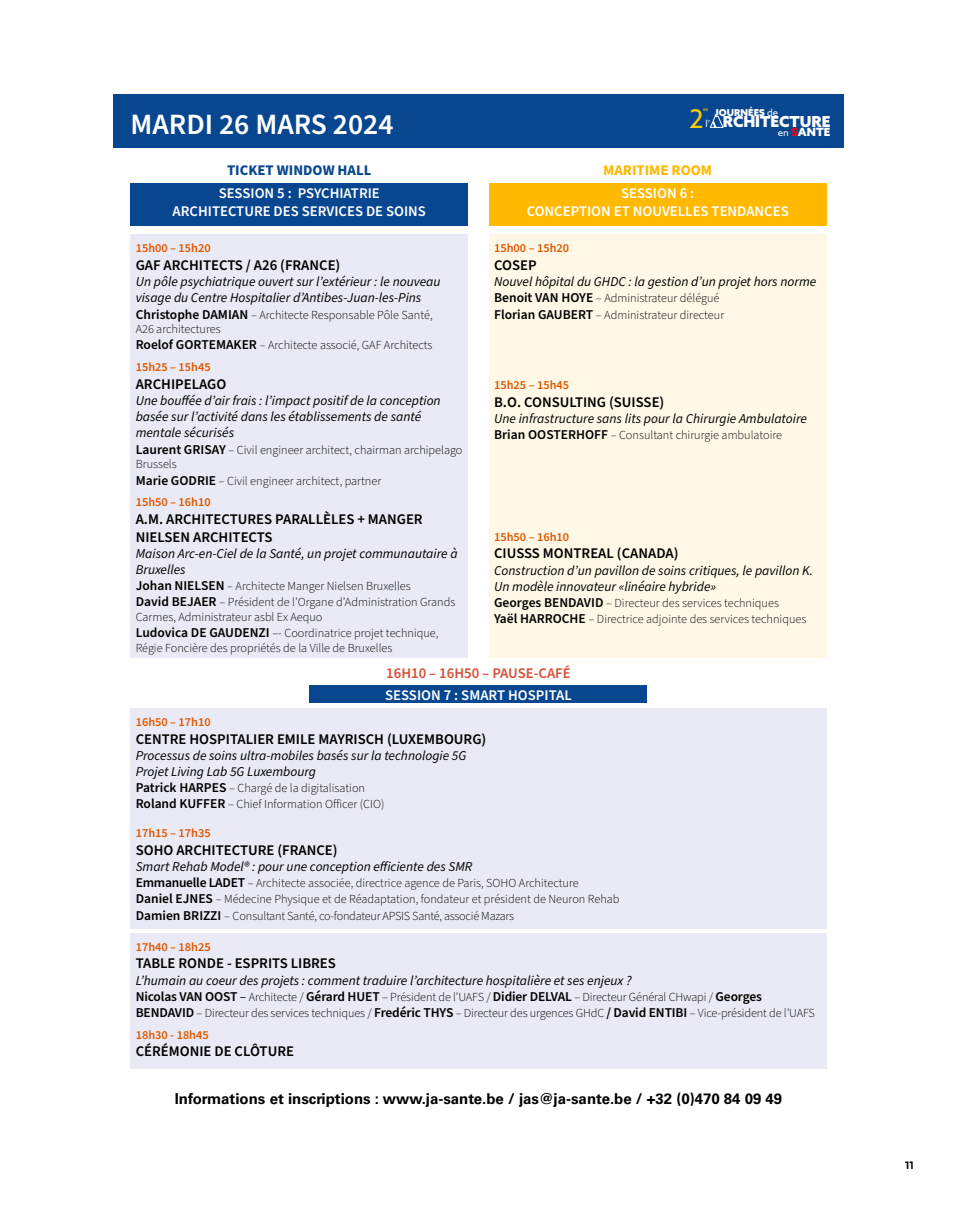
<style>
.page{position:relative;width:957px;height:1212px;background:#fff}
.page>*{position:absolute;margin:0;border:0;box-sizing:border-box;transform-origin:0 0}
.t1{font:600 29.4px "Source Sans Pro";color:#fff}
.t2{font:25.8px "Azo Sans";color:#ffcf00}
.t3{font:900 15.15px "Azo Sans";color:#fff}
.t4{font:700 15px "Univers LT Std";color:#000}
.t5{font:600 14.7px/17.7px "Source Sans Pro";color:#000}
.t6{font:600 14.7px/17.7px "Source Sans Pro";color:#fff;text-align:center}
.t7{font:600 14.7px "Source Sans Pro";color:#d74f38}
.t8{font:700 14.7px "Source Sans Pro";color:#084790}
.t9{font:700 14.7px "Source Sans Pro";color:#ffb900}
.t10{font:italic 13.5px/16.2px "Source Sans Pro";color:#000}
.t11{font:300 12.3px/16.2px "Source Sans Pro";color:#000}
.t12{font:600 12.3px "Source Sans Pro";color:#e05800}
.t13{font:12px "Hooge 0555";color:#000}
.t14{font:900 11.4px "Azo Sans";color:#fff}
.t15{font:900 9.45px "Azo Sans";color:#fff}
.t16{font:4.95px "Azo Sans";color:#ffcf00}
.s1{font-weight:400}
.s2{font-weight:400;font-size:9.45px}
.s3{color:#e30613}
.s4{font-weight:600;font-size:13.5px}
.s5{font-weight:600;color:#e05800}
.s6{font-weight:400;font-size:13.5px}
</style>
<div class="page">
<div style="left:113px;top:94px;width:731px;height:53px;background:#084790"></div>
<svg style="left:709px;top:116px;width:14px;height:12px"></svg>
<div style="left:489px;top:234px;width:337px;height:424px;background:#fff8e7"></div>
<div style="left:130px;top:234px;width:338px;height:424px;background:#e9eaf5"></div>
<div style="left:130px;top:708px;width:696px;height:220px;background:#e9eaf5"></div>
<div style="left:130px;top:183px;width:338px;height:43px;background:#084790"></div>
<div style="left:310px;top:685px;width:337px;height:17px;background:#084790"></div>
<div style="left:489px;top:183px;width:337px;height:43px;background:#ffb900"></div>
<div style="left:130px;top:933px;width:696px;height:135px;background:#e9eaf5"></div>
<h1 class="t1" style="left:130px;top:105px;width:264px">MARDI 26 MARS 2024</h1>
<p class="t15" style="left:715px;top:106px;width:65px">JOURNÉES <span class="s1">de</span></p>
<p class="t3" style="left:705px;top:112px;width:127px"><span class="s2">l’</span> RCHITECTURE</p>
<p class="t14" style="left:778px;top:124px;width:54px"><span class="s2">en</span> <span class="s3">S</span>ANTÉ</p>
<h2 class="t2" style="left:690px;top:101px;width:16px">2</h2>
<p class="t16" style="left:703px;top:106px;width:7px">es</p>
<p class="t8" style="left:227px;top:160px;width:146px">TICKET WINDOW HALL</p>
<p class="t9" style="left:603px;top:160px;width:111px">MARITIME ROOM</p>
<p class="t6" style="left:172px;top:185px;width:255px">SESSION 5 : PSYCHIATRIE<br>ARCHITECTURE DES SERVICES DE SOINS</p>
<p class="t6" style="left:527px;top:185px;width:263px">SESSION 6 :<br>CONCEPTION ET NOUVELLES TENDANCES</p>
<p class="t12" style="left:136px;top:240px;width:76px">15h00 – 15h20</p>
<p class="t5" style="left:136px;top:257px;width:206px">GAF ARCHITECTS / A26 (FRANCE)</p>
<p class="t10" style="left:136px;top:274px;width:306px">Un pôle psychiatrique ouvert sur l’extérieur : le nouveau visage du Centre Hospitalier d’Antibes-Juan-les-Pins</p>
<p class="t11" style="left:136px;top:307px;width:298px;line-height:14.7px"><span class="s4">Christophe DAMIAN</span> – Architecte Responsable Pôle Santé,<br>A26 architectures</p>
<p class="t11" style="left:136px;top:335px;width:298px;line-height:21.8px"><span class="s4">Roelof GORTEMAKER</span> – Architecte associé, GAF Architects<br><span class="s5">15h25 – 15h45</span></p>
<p class="t5" style="left:136px;top:376px;width:92px">ARCHIPELAGO</p>
<p class="t10" style="left:136px;top:393px;width:306px">Une bouffée d’air frais : l’impact positif de la conception basée sur l’activité dans les établissements de santé mentale sécurisés</p>
<p class="t11" style="left:136px;top:443px;width:328px;line-height:14.7px"><span class="s4">Laurent GRISAY</span> – Civil engineer architect, chairman archipelago<br>Brussels</p>
<p class="t11" style="left:136px;top:470px;width:247px;line-height:21.8px"><span class="s4">Marie GODRIE</span> – Civil engineer architect, partner<br><span class="s5">15h50 – 16h10</span></p>
<p class="t5" style="left:136px;top:511px;width:288px">A.M. ARCHITECTURES PARALLÈLES + MANGER<br>NIELSEN ARCHITECTS</p>
<p class="t10" style="left:136px;top:546px;width:323px">Maison Arc-en-Ciel de la Santé, un projet communautaire à<br>Bruxelles</p>
<p class="t11" style="left:136px;top:578px;width:321px"><span class="s4">Johan NIELSEN</span> – Architecte Manger Nielsen Bruxelles<br><span class="s4">David BEJAER</span> – Président de l’Organe d’Administration Grands</p>
<p class="t11" style="left:136px;top:609px;width:304px">Carmes, Administrateur asbl Ex Aequo<br><span class="s4">Ludovica DE GAUDENZI</span> –- Coordinatrice projet technique,</p>
<p class="t11" style="left:136px;top:640px;width:258px">Régie Foncière des propriétés de la Ville de Bruxelles</p>
<p class="t7" style="left:386px;top:664px;width:186px">16H10 – 16H50 – PAUSE-CAFÉ</p>
<p class="t12" style="left:136px;top:714px;width:76px">16h50 – 17h10</p>
<p class="t5" style="left:136px;top:730px;width:352px">CENTRE HOSPITALIER EMILE MAYRISCH (LUXEMBOURG)</p>
<p class="t10" style="left:136px;top:748px;width:332px">Processus de soins ultra-mobiles basés sur la technologie 5G<br>Projet Living Lab 5G Luxembourg</p>
<p class="t11" style="left:136px;top:780px;width:250px"><span class="s4">Patrick HARPES</span> – Chargé de la digitalisation<br><span class="s4">Roland KUFFER</span> – Chief Information Officer (CIO)</p>
<p class="t12" style="left:136px;top:825px;width:76px">17h15 – 17h35</p>
<p class="t5" style="left:136px;top:841px;width:203px">SOHO ARCHITECTURE (FRANCE)</p>
<p class="t10" style="left:136px;top:859px;width:338px">Smart Rehab Model® : pour une conception efficiente des SMR</p>
<p class="t11" style="left:136px;top:875px;width:485px"><span class="s4">Emmanuelle LADET</span> – Architecte associée, directrice agence de Paris, SOHO Architecture<br><span class="s4">Daniel EJNES</span> – Médecine Physique et de Réadaptation, fondateur et président de Neuron Rehab<br><span class="s4">Damien BRIZZI</span> – Consultant Santé, co-fondateur APSIS Santé, associé Mazars</p>
<p class="t12" style="left:494px;top:240px;width:76px">15h00 – 15h20</p>
<p class="t5" style="left:494px;top:257px;width:44px">COSEP</p>
<p class="t10" style="left:494px;top:274px;width:324px">Nouvel hôpital du GHDC : la gestion d’un projet hors norme</p>
<p class="t11" style="left:494px;top:291px;width:232px"><span class="s4">Benoit VAN HOYE</span> – Administrateur délégué<br><span class="s4">Florian GAUBERT</span> – Administrateur directeur</p>
<p class="t12" style="left:494px;top:377px;width:76px">15h25 – 15h45</p>
<p class="t5" style="left:494px;top:393px;width:172px">B.O. CONSULTING (SUISSE)</p>
<p class="t10" style="left:494px;top:411px;width:314px">Une infrastructure sans lits pour la Chirurgie Ambulatoire</p>
<p class="t11" style="left:494px;top:427px;width:289px"><span class="s4">Brian OOSTERHOFF</span> – Consultant chirurgie ambulatoire</p>
<p class="t12" style="left:494px;top:528px;width:76px">15h50 – 16h10</p>
<p class="t5" style="left:494px;top:545px;width:186px">CIUSSS MONTREAL (CANADA)</p>
<p class="t10" style="left:494px;top:562px;width:320px">Construction d’un pavillon de soins critiques, le pavillon K.<br>Un modèle innovateur «linéaire hybride»</p>
<p class="t11" style="left:494px;top:595px;width:314px"><span class="s4">Georges BENDAVID</span> – Directeur des services techniques<br><span class="s4">Yaël HARROCHE</span> – Directrice adjointe des services techniques</p>
<p class="t6" style="left:385px;top:687px;width:188px">SESSION 7 : SMART HOSPITAL</p>
<p class="t12" style="left:136px;top:938px;width:76px">17h40 – 18h25</p>
<p class="t5" style="left:136px;top:955px;width:202px">TABLE RONDE - ESPRITS LIBRES</p>
<p class="t10" style="left:136px;top:972px;width:497px">L’humain au coeur des projets : comment traduire l’architecture hospitalière et ses enjeux ?</p>
<p class="t11" style="left:136px;top:989px;width:680px"><span class="s4">Nicolas VAN OOST</span> <span class="s6">–</span> Architecte / <span class="s4">Gérard HUET</span> – Président de l’UAFS / <span class="s4">Didier DELVAL</span> – Directeur Général CHwapi / <span class="s4">Georges<br>BENDAVID</span> – Directeur des services techniques / <span class="s4">Fredéric THYS</span> – Directeur des urgences GHdC <span class="s4">/ David ENTIBI</span> – Vice-président de l’UAFS</p>
<p class="t12" style="left:136px;top:1026px;width:75px">18h30 - 18h45</p>
<p class="t5" style="left:136px;top:1043px;width:160px">CÉRÉMONIE DE CLÔTURE</p>
<p class="t4" style="left:175px;top:1090px;width:609px">Informations et inscriptions : www.ja-sante.be / jas@ja-sante.be / +32 (0)470 84 09 49</p>
<p class="t13" style="left:905px;top:1157px;width:10px">11</p>
</div>
